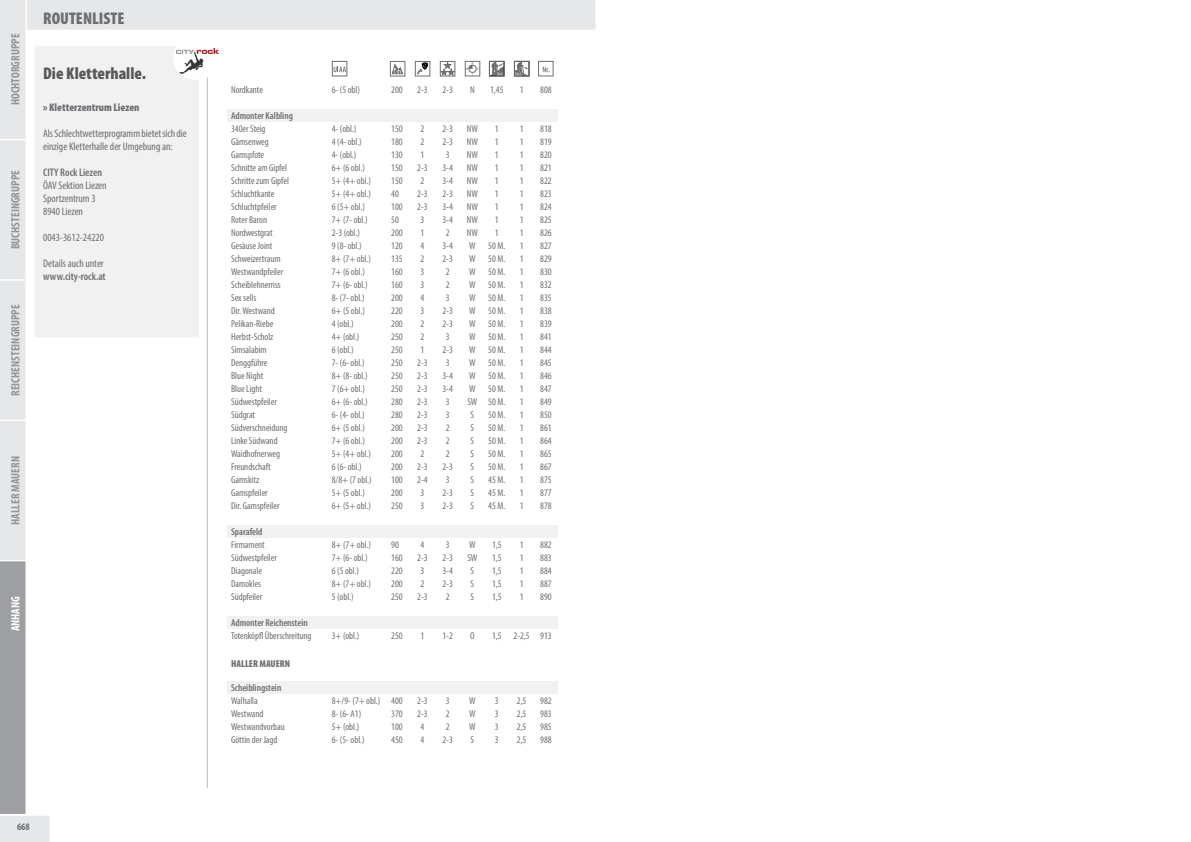
<style>
.page{position:relative;width:1191px;height:842px;background:#fff}
.page>*{position:absolute;margin:0;border:0;box-sizing:border-box;transform-origin:0 0}
.t1{font:900 condensed 17px "Myriad Pro";color:#58595b}
.t2{font:900 condensed 17px "Myriad Pro";color:#6d6e71}
.t3{font:700 condensed 12px "Myriad Pro";color:#939598}
.t4{font:700 condensed 12px "Myriad Pro";color:#fff}
.t5{font:condensed 11px/13px "Myriad Pro";color:#6d6e71}
.t6{font:600 condensed 11px "Myriad Pro";color:#6d6e71}
.t7{font:900 condensed 11px "Myriad Pro";color:#6d6e71}
.t8{font:condensed 10px/13px "Myriad Pro";color:#6d6e71;text-align:justify}
.t9{font:600 condensed 10px "Myriad Pro";color:#6d6e71}
.t10{font:900 condensed 10px "Myriad Pro";color:#6d6e71}
.t11{font:700 condensed 10px "Myriad Pro";color:#6d6e71}
</style>
<div class="page">
<img style="left:199px;top:49px;width:20px;height:19px">
<div style="left:227px;top:109px;width:330px;height:12px;background:#f1f1f2"></div>
<div style="left:35px;top:46px;width:164px;height:291px;background:#f1f1f2"></div>
<hr style="left:207px;top:78px;width:1px;height:710px;background:#bcbec0">
<div style="left:227px;top:616px;width:330px;height:13px;background:#f1f1f2"></div>
<div style="left:227px;top:525px;width:330px;height:12px;background:#f1f1f2"></div>
<div style="left:227px;top:681px;width:330px;height:12px;background:#f1f1f2"></div>
<div style="left:440px;top:61px;width:15px;height:15px;border:1px solid #6d6e71"></div>
<svg style="left:440px;top:62px;width:15px;height:14px"></svg>
<div style="left:415px;top:61px;width:15px;height:15px;border:1px solid #6d6e71"></div>
<svg style="left:414px;top:63px;width:13px;height:14px"></svg>
<div style="left:489px;top:61px;width:15px;height:15px;border:1px solid #6d6e71"></div>
<svg style="left:489px;top:62px;width:15px;height:14px"></svg>
<div style="left:465px;top:61px;width:15px;height:15px;border:1px solid #6d6e71"></div>
<svg style="left:465px;top:62px;width:14px;height:13px"></svg>
<div style="left:514px;top:61px;width:15px;height:15px;border:1px solid #6d6e71"></div>
<svg style="left:514px;top:62px;width:15px;height:14px"></svg>
<div style="left:390px;top:61px;width:15px;height:15px;border:1px solid #6d6e71"></div>
<svg style="left:391px;top:63px;width:12px;height:11px"></svg>
<svg style="left:542px;top:66px;width:8px;height:7px"></svg>
<div style="left:538px;top:61px;width:15px;height:15px;border:1px solid #6d6e71"></div>
<svg style="left:543px;top:67px;width:6px;height:5px"></svg>
<svg style="left:334px;top:66px;width:11px;height:7px"></svg>
<div style="left:332px;top:61px;width:15px;height:15px;border:1px solid #6d6e71"></div>
<svg style="left:333px;top:67px;width:13px;height:5px"></svg>
<div style="left:0;top:816px;width:50px;height:26px;background:#e6e7e8"></div>
<div style="left:27px;top:0;width:568px;height:30px;background:#e6e7e8"></div>
<div style="left:0;top:0;width:26px;height:139px;background:#e6e7e8"></div>
<div style="left:0;top:140px;width:26px;height:139px;background:#e6e7e8"></div>
<div style="left:0;top:281px;width:26px;height:139px;background:#e6e7e8"></div>
<div style="left:0;top:421px;width:26px;height:139px;background:#e6e7e8"></div>
<div style="left:0;top:561px;width:26px;height:253px;background:#9d9fa2"></div>
<p class="t3" style="left:8px;top:105px;width:73px;rotate:-90deg">HOCHTORGRUPPE</p>
<p class="t3" style="left:8px;top:249px;width:81px;rotate:-90deg">BUCHSTEINGRUPPE</p>
<p class="t3" style="left:8px;top:396px;width:93px;rotate:-90deg">REICHENSTEINGRUPPE</p>
<h1 class="t2" style="left:43px;top:9px;width:83px">ROUTENLISTE</h1>
<h1 class="t1" style="left:43px;top:63px;width:104px">Die Kletterhalle.</h1>
<p class="t7" style="left:43px;top:101px;width:98px">» Kletterzentrum Liezen</p>
<p class="t5" style="left:43px;top:127px;width:145px">Als Schlechtwetterprogramm bietet sich die einzige Kletterhalle der Umgebung an:</p>
<p class="t6" style="left:43px;top:166px;width:60px">CITY Rock Liezen</p>
<p class="t5" style="left:43px;top:179px;width:65px">ÖAV Sektion Liezen<br>Sportzentrum 3<br>8940 Liezen</p>
<p class="t5" style="left:43px;top:231px;width:62px">0043-3612-24220</p>
<p class="t5" style="left:43px;top:257px;width:62px">Details auch unter</p>
<p class="t6" style="left:43px;top:270px;width:64px">www.city-rock.at</p>
<p class="t3" style="left:8px;top:525px;width:70px;rotate:-90deg">HALLER MAUERN</p>
<p class="t4" style="left:8px;top:631px;width:37px;rotate:-90deg">ANHANG</p>
<p class="t11" style="left:17px;top:820px;width:14px">668</p>
<p class="t8" style="left:231px;top:83px;width:33px">Nordkante</p>
<p class="t9" style="left:231px;top:110px;width:63px">Admonter Kalbling</p>
<p class="t8" style="left:231px;top:122px;width:59px;text-align:left">340er Steig<br>Gämsenweg<br>Gamspfote<br>Schnitte am Gipfel<br>Schritte zum Gipfel<br>Schluchtkante<br>Schluchtpfeiler<br>Roter Baron<br>Nordwestgrat<br>Gesäuse Joint<br>Schweizertraum<br>Westwandpfeiler<br>Scheiblehnerriss<br>Sex sells<br>Dir. Westwand<br>Pelikan-Riebe<br>Herbst-Scholz<br>Simsalabim<br>Denggführe<br>Blue Night<br>Blue Light<br>Südwestpfeiler<br>Südgrat<br>Südverschneidung<br>Linke Südwand<br>Waidhofnerweg<br>Freundschaft<br>Gamskitz<br>Gamspfeiler<br>Dir. Gamspfeiler</p>
<p class="t9" style="left:231px;top:526px;width:33px">Sparafeld</p>
<p class="t8" style="left:231px;top:538px;width:47px;text-align:left">Firmament<br>Südwestpfeiler<br>Diagonale<br>Damokles<br>Südpfeiler</p>
<p class="t9" style="left:231px;top:617px;width:78px">Admonter Reichenstein</p>
<p class="t8" style="left:231px;top:629px;width:82px">Totenköpfl Überschreitung</p>
<p class="t10" style="left:231px;top:658px;width:61px">HALLER MAUERN</p>
<p class="t9" style="left:231px;top:682px;width:52px">Scheiblingstein</p>
<p class="t8" style="left:231px;top:694px;width:55px;text-align:left">Walhalla<br>Westwand<br>Westwandvorbau<br>Göttin der Jagd</p>
<p class="t8" style="left:332px;top:83px;width:30px">6- (5 obl)</p>
<p class="t8" style="left:332px;top:122px;width:41px;text-align:left">4- (obl.)<br>4 (4- obl.)<br>4- (obl.)<br>6+ (6 obl.)<br>5+ (4+ obl.)<br>5+ (4+ obl.)<br>6 (5+ obl.)<br>7+ (7- obl.)<br>2-3 (obl.)<br>9 (8- obl.)<br>8+ (7+ obl.)<br>7+ (6 obl.)<br>7+ (6- obl.)<br>8- (7- obl.)<br>6+ (5 obl.)<br>4 (obl.)<br>4+ (obl.)<br>6 (obl.)<br>7- (6- obl.)<br>8+ (8- obl.)<br>7 (6+ obl.)<br>6+ (6- obl.)<br>6- (4- obl.)<br>6+ (5 obl.)<br>7+ (6 obl.)<br>5+ (4+ obl.)<br>6 (6- obl.)<br>8/8+ (7 obl.)<br>5+ (5 obl.)<br>6+ (5+ obl.)</p>
<p class="t8" style="left:332px;top:538px;width:41px;text-align:left">8+ (7+ obl.)<br>7+ (6- obl.)<br>6 (5 obl.)<br>8+ (7+ obl.)<br>5 (obl.)</p>
<p class="t8" style="left:332px;top:629px;width:29px">3+ (obl.)</p>
<p class="t8" style="left:391px;top:83px;width:13px">200</p>
<p class="t8" style="left:391px;top:122px;width:13px;text-align:left">150<br>180<br>130<br>150<br>150<br>40<br>100<br>50<br>200<br>120<br>135<br>160<br>160<br>200<br>220<br>200<br>250<br>250<br>250<br>250<br>250<br>280<br>280<br>200<br>200<br>200<br>200<br>100<br>200<br>250</p>
<p class="t8" style="left:391px;top:538px;width:13px;text-align:left">90<br>160<br>220<br>200<br>250</p>
<p class="t8" style="left:391px;top:629px;width:13px">250</p>
<p class="t8" style="left:417px;top:83px;width:12px">2-3</p>
<p class="t8" style="left:417px;top:122px;width:12px;text-align:center">2<br>2<br>1<br>2-3<br>2<br>2-3<br>2-3<br>3<br>1<br>4<br>2<br>3<br>3<br>4<br>3<br>2<br>2<br>1<br>2-3<br>2-3<br>2-3<br>2-3<br>2-3<br>2-3<br>2-3<br>2<br>2-3<br>2-4<br>3<br>3</p>
<p class="t8" style="left:417px;top:538px;width:12px;text-align:center">4<br>2-3<br>3<br>2<br>2-3</p>
<p class="t8" style="left:420px;top:629px;width:5px">1</p>
<p class="t8" style="left:442px;top:83px;width:12px">2-3</p>
<p class="t8" style="left:442px;top:122px;width:12px;text-align:center">2-3<br>2-3<br>3<br>3-4<br>3-4<br>2-3<br>3-4<br>3-4<br>2<br>3-4<br>2-3<br>2<br>2<br>3<br>2-3<br>2-3<br>3<br>2-3<br>3<br>3-4<br>3-4<br>3<br>3<br>2<br>2<br>2<br>2-3<br>3<br>2-3<br>2-3</p>
<p class="t8" style="left:442px;top:538px;width:12px;text-align:center">3<br>2-3<br>3-4<br>2-3<br>2</p>
<p class="t8" style="left:442px;top:629px;width:12px">1-2</p>
<p class="t8" style="left:470px;top:83px;width:6px">N</p>
<p class="t8" style="left:467px;top:122px;width:13px;text-align:center">NW<br>NW<br>NW<br>NW<br>NW<br>NW<br>NW<br>NW<br>NW<br>W<br>W<br>W<br>W<br>W<br>W<br>W<br>W<br>W<br>W<br>W<br>W<br>SW<br>S<br>S<br>S<br>S<br>S<br>S<br>S<br>S</p>
<p class="t8" style="left:467px;top:538px;width:12px;text-align:center">W<br>SW<br>S<br>S<br>S</p>
<p class="t8" style="left:470px;top:629px;width:6px">O</p>
<p class="t8" style="left:490px;top:83px;width:15px">1,45</p>
<p class="t8" style="left:488px;top:122px;width:19px;text-align:center">1<br>1<br>1<br>1<br>1<br>1<br>1<br>1<br>1<br>50 M.<br>50 M.<br>50 M.<br>50 M.<br>50 M.<br>50 M.<br>50 M.<br>50 M.<br>50 M.<br>50 M.<br>50 M.<br>50 M.<br>50 M.<br>50 M.<br>50 M.<br>50 M.<br>50 M.<br>50 M.<br>45 M.<br>45 M.<br>45 M.</p>
<p class="t8" style="left:492px;top:538px;width:11px">1,5<br>1,5<br>1,5<br>1,5<br>1,5</p>
<p class="t8" style="left:492px;top:629px;width:11px">1,5</p>
<p class="t8" style="left:520px;top:83px;width:5px">1</p>
<p class="t8" style="left:520px;top:122px;width:5px">1<br>1<br>1<br>1<br>1<br>1<br>1<br>1<br>1<br>1<br>1<br>1<br>1<br>1<br>1<br>1<br>1<br>1<br>1<br>1<br>1<br>1<br>1<br>1<br>1<br>1<br>1<br>1<br>1<br>1</p>
<p class="t8" style="left:520px;top:538px;width:5px">1<br>1<br>1<br>1<br>1</p>
<p class="t8" style="left:513px;top:629px;width:18px">2-2,5</p>
<p class="t8" style="left:540px;top:83px;width:13px">808</p>
<p class="t8" style="left:540px;top:122px;width:13px">818<br>819<br>820<br>821<br>822<br>823<br>824<br>825<br>826<br>827<br>829<br>830<br>832<br>835<br>838<br>839<br>841<br>844<br>845<br>846<br>847<br>849<br>850<br>861<br>864<br>865<br>867<br>875<br>877<br>878</p>
<p class="t8" style="left:540px;top:538px;width:13px">882<br>883<br>884<br>887<br>890</p>
<p class="t8" style="left:540px;top:629px;width:13px">913</p>
<p class="t8" style="left:332px;top:694px;width:50px;text-align:left">8+/9- (7+ obl.)<br>8- (6- A1)<br>5+ (obl.)<br>6- (5- obl.)</p>
<p class="t8" style="left:391px;top:694px;width:13px">400<br>370<br>100<br>450</p>
<p class="t8" style="left:417px;top:694px;width:12px;text-align:center">2-3<br>2-3<br>4<br>4</p>
<p class="t8" style="left:442px;top:694px;width:12px;text-align:center">3<br>2<br>2<br>2-3</p>
<p class="t8" style="left:469px;top:694px;width:8px">W W W S</p>
<p class="t8" style="left:495px;top:694px;width:5px">3<br>3<br>3<br>3</p>
<p class="t8" style="left:517px;top:694px;width:11px">2,5<br>2,5<br>2,5<br>2,5</p>
<p class="t8" style="left:540px;top:694px;width:13px">982<br>983<br>985<br>988</p>
</div>
